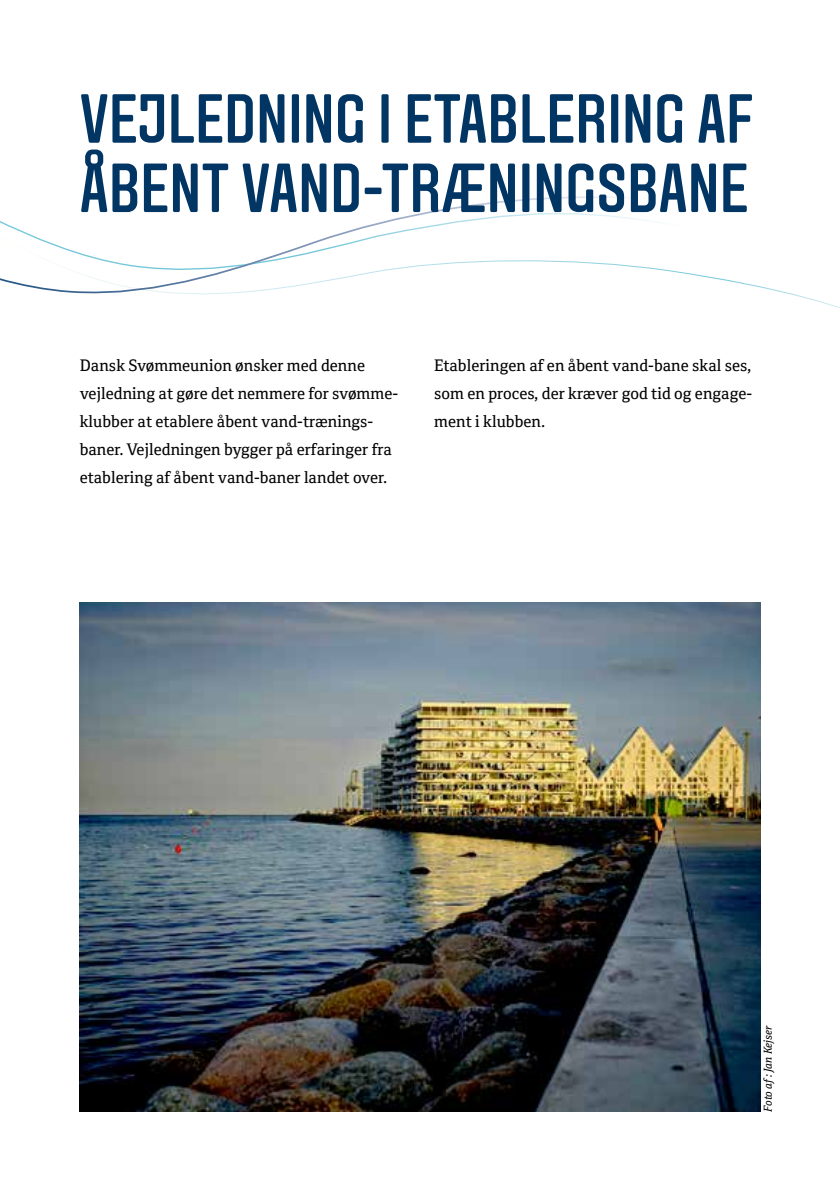
<style>
.page{position:relative;width:840px;height:1191px;background:#fff}
.page>*{position:absolute;margin:0;border:0;box-sizing:border-box;transform-origin:0 0}
.t1{font:500 69.4px/69.4px "Aveny T";color:#003564}
.t2{font:16px/28px "Cordale";color:#000}
.t3{font:italic 11px "Cordale";color:#000}
</style>
<div class="page">
<svg style="left:0;top:196px;width:812px;height:103px"></svg>
<img style="left:80px;top:602px;width:680px;height:509px">
<h1 class="t1" style="left:80px;top:85px;width:674px">VEJLEDNING I ETABLERING AF<br>ÅBENT VAND-TRÆNINGSBANE</h1>
<p class="t2" style="left:80px;top:352px;width:320px">Dansk Svømmeunion ønsker med denne vejledning at gøre det nemmere for svømme&shy;klubber at etablere åbent vand-trænings&shy;baner. Vejledningen bygger på erfaringer fra etablering af åbent vand-baner landet over.</p>
<p class="t2" style="left:434px;top:352px;width:319px;text-align:justify">Etableringen af en åbent vand-bane skal ses, som en proces, der kræver god tid og engage&shy;ment i klubben.</p>
<p class="t3" style="left:760px;top:1111px;width:88px;rotate:-90deg">Foto af: Jan Kejser</p>
</div>
